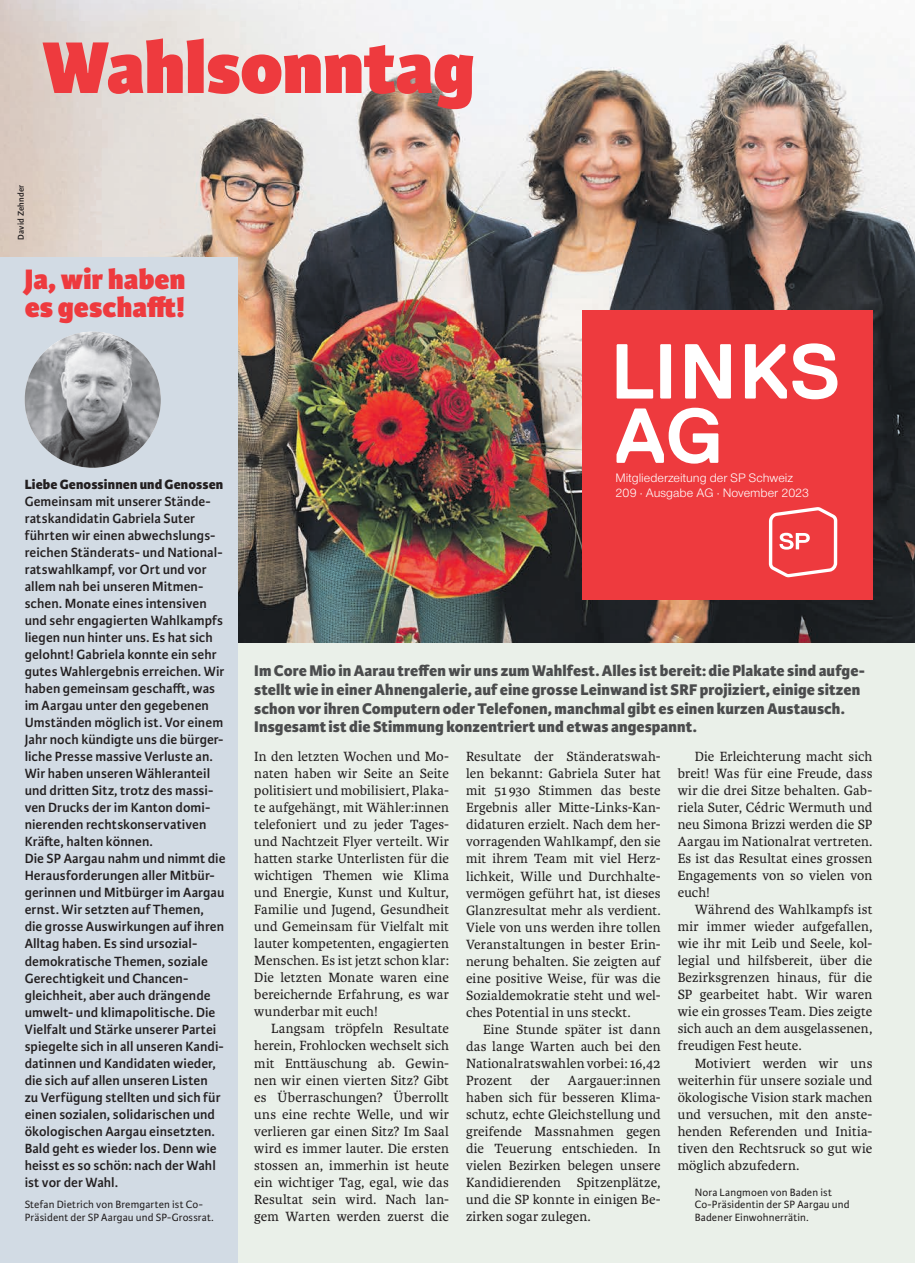
<style>
.page{position:relative;width:915px;height:1263px;background:#fff}
.page>*{position:absolute;margin:0;border:0;box-sizing:border-box;transform-origin:0 0}
.t1{font:800 78px "Karmina Sans";color:#ee3a3e}
.t2{font:700 77.7px "Replica";color:#fff}
.t3{font:800 30px/28.5px "Karmina Sans";letter-spacing:.005em;color:#ee3a3e}
.t4{font:800 16.5px/18.8px "Karmina Sans";letter-spacing:.005em;color:#4b4c4d}
.t5{font:14.25px/17px "Karmina";letter-spacing:.005em;color:#231f20;text-align:justify}
.t6{font:600 14.25px/17px "Karmina Sans";letter-spacing:.005em;color:#231f20}
.t7{font:800 14.25px "Karmina Sans";letter-spacing:.01em;color:#231f20}
.t8{font:12.75px/15.3px "Nimbus San Nov";color:#fff}
.t9{font:11.25px/12.8px "Karmina Sans";letter-spacing:.015em;color:#231f20}
.t10{font:600 9px "Karmina Sans";letter-spacing:.02em;color:#231f20}
</style>
<div class="page">
<div style="left:0;top:65px;width:914px;height:1198px;background:#eaf0e9"></div>
<img style="left:0;top:0;width:914px;height:642px">
<div style="left:0;top:257px;width:237px;height:1006px;background:#d2dbe4"></div>
<img style="left:25px;top:332px;width:136px;height:136px;border-radius:68px">
<div style="left:582px;top:310px;width:290px;height:290px;background:#ee3a3e"></div>
<svg style="left:616px;top:344px;width:37px;height:55px"></svg>
<svg style="left:660px;top:344px;width:10px;height:55px"></svg>
<svg style="left:685px;top:344px;width:45px;height:55px"></svg>
<svg style="left:744px;top:344px;width:42px;height:55px"></svg>
<svg style="left:792px;top:343px;width:45px;height:56px"></svg>
<svg style="left:768px;top:507px;width:69px;height:70px"></svg>
<h1 class="t1" style="left:43px;top:21px;width:433px">Wahlsonntag</h1>
<p class="t10" style="left:16px;top:240px;width:56px;rotate:-90deg">David Zehnder</p>
<h3 class="t3" style="left:25px;top:266px;width:162px">Ja, wir haben es geschafft!</h3>
<p class="t7" style="left:25px;top:476px;width:200px">Liebe Genossinnen und Genossen</p>
<p class="t6" style="left:25px;top:493px;width:202px">Gemeinsam mit unserer Stände&shy;ratskandidatin Gabriela Suter führten wir einen abwechslungs&shy;reichen Ständerats- und National&shy;ratswahlkampf, vor Ort und vor allem nah bei unseren Mitmen&shy;schen. Monate eines intensiven und sehr engagierten Wahlkampfs liegen nun hinter uns. Es hat sich gelohnt! Gabriela konnte ein sehr gutes Wahlergebnis erreichen. Wir haben gemeinsam geschafft, was im Aargau unter den gegebenen<br>Umständen möglich ist. Vor einem<br>Jahr noch kündigte uns die bürger&shy;liche Presse massive Verluste an.<br>Wir haben unseren Wähleranteil und dritten Sitz, trotz des massi&shy;ven Drucks der im Kanton domi&shy;nierenden rechtskonservativen<br>Kräfte, halten können.<br>Die SP Aargau nahm und nimmt die<br>Herausforderungen aller Mitbür&shy;gerinnen und Mitbürger im Aargau ernst. Wir setzten auf Themen,<br>die grosse Auswirkungen auf ihren<br>Alltag haben. Es sind ursozial&shy;demokratische Themen, soziale<br>Gerechtigkeit und Chancen&shy;gleichheit, aber auch drängende umwelt- und klimapolitische. Die<br>Vielfalt und Stärke unserer Partei spiegelte sich in all unseren Kandi&shy;datinnen und Kandidaten wieder, die sich auf allen unseren Listen<br>zu Verfügung stellten und sich für einen sozialen, solidarischen und ökologischen Aargau einsetzten.<br>Bald geht es wieder los. Denn wie heisst es so schön: nach der Wahl ist vor der Wahl.</p>
<p class="t9" style="left:25px;top:1198px;width:190px">Stefan Dietrich von Bremgarten ist Co-<br>Präsident der SP Aargau und SP-Grossrat.</p>
<h2 class="t2" style="left:614px;top:393px;width:109px">AG</h2>
<p class="t8" style="left:615px;top:470px;width:195px">Mitgliederzeitung der SP Schweiz<br>209 · Ausgabe AG · November 2023</p>
<p class="t4" style="left:254px;top:662px;width:612px">Im Core Mio in Aarau treffen wir uns zum Wahlfest. Alles ist bereit: die Plakate sind aufge&shy;stellt wie in einer Ahnengalerie, auf eine grosse Leinwand ist SRF projiziert, einige sitzen schon vor ihren Computern oder Telefonen, manchmal gibt es einen kurzen Austausch.<br>Insgesamt ist die Stimmung konzentriert und etwas angespannt.</p>
<p class="t5" style="left:254px;top:748px;width:196px">In den letzten Wochen und Mo&shy;naten haben wir Seite an Seite politisiert und mobilisiert, Plaka&shy;te aufgehängt, mit Wähler:innen telefoniert und zu jeder Tages&shy;und Nachtzeit Flyer verteilt. Wir hatten starke Unterlisten für die wichtigen Themen wie Klima und Energie, Kunst und Kultur, Familie und Jugend, Gesundheit und Gemeinsam für Vielfalt mit lauter kompetenten, engagierten Menschen. Es ist jetzt schon klar:<br>Die letzten Monate waren eine bereichernde Erfahrung, es war wunderbar mit euch!</p>
<p class="t5" style="left:254px;top:1020px;width:196px;text-indent:17px">Langsam tröpfeln Resultate herein, Frohlocken wechselt sich mit Enttäuschung ab. Gewin&shy;nen wir einen vierten Sitz? Gibt es Überraschungen? Überrollt uns eine rechte Welle, und wir verlieren gar einen Sitz? Im Saal wird es immer lauter. Die ersten stossen an, immerhin ist heute ein wichtiger Tag, egal, wie das Resultat sein wird. Nach lan&shy;gem Warten werden zuerst die</p>
<p class="t5" style="left:466px;top:748px;width:196px">Resultate der Ständeratswah&shy;len bekannt: Gabriela Suter hat mit 51930 Stimmen das beste Ergebnis aller Mitte-Links-Kan&shy;didaturen erzielt. Nach dem her&shy;vorragenden Wahlkampf, den sie mit ihrem Team mit viel Herz&shy;lichkeit, Wille und Durchhalte&shy;vermögen geführt hat, ist dieses Glanzresultat mehr als verdient.<br>Viele von uns werden ihre tollen Veranstaltungen in bester Erin&shy;nerung behalten. Sie zeigten auf eine positive Weise, für was die Sozialdemokratie steht und wel&shy;ches Potential in uns steckt.</p>
<p class="t5" style="left:466px;top:1021px;width:196px;text-indent:17px">Eine Stunde später ist dann das lange Warten auch bei den Nationalratswahlen vorbei: 16,42<br>Prozent</p>
<p class="t5" style="left:530px;top:1072px;width:21px">der</p>
<p class="t5" style="left:466px;top:1072px;width:196px;text-indent:102px">Aargauer:innen haben sich für besseren Klima&shy;schutz, echte Gleichstellung und greifende Massnahmen gegen die Teuerung entschieden. In vielen Bezirken belegen unsere Kandidierenden Spitzenplätze, und die SP konnte in einigen Be&shy;zirken sogar zulegen.</p>
<p class="t5" style="left:677px;top:748px;width:196px;text-indent:17px">Die Erleichterung macht sich breit! Was für eine Freude, dass wir die drei Sitze behalten. Gab&shy;riela Suter, Cédric Wermuth und neu Simona Brizzi werden die SP Aargau im Nationalrat vertreten.<br>Es ist das Resultat eines grossen Engagements von so vielen von euch!</p>
<p class="t5" style="left:677px;top:901px;width:196px;text-indent:17px">Während des Wahlkampfs ist mir immer wieder aufgefallen, wie ihr mit Leib und Seele, kol&shy;legial und hilfsbereit, über die Bezirksgrenzen hinaus, für die SP gearbeitet habt. Wir waren wie ein grosses Team. Dies zeigte sich auch an dem ausgelassenen, freudigen Fest heute.</p>
<p class="t5" style="left:677px;top:1054px;width:196px;text-indent:17px">Motiviert werden wir uns weiterhin für unsere soziale und ökologische Vision stark machen und versuchen, mit den anste&shy;henden Referenden und Initia&shy;tiven den Rechtsruck so gut wie möglich abzufedern.</p>
<p class="t9" style="left:694px;top:1186px;width:156px">Nora Langmoen von Baden ist<br>Co-Präsidentin der SP Aargau und<br>Badener Einwohnerrätin.</p>
</div>
